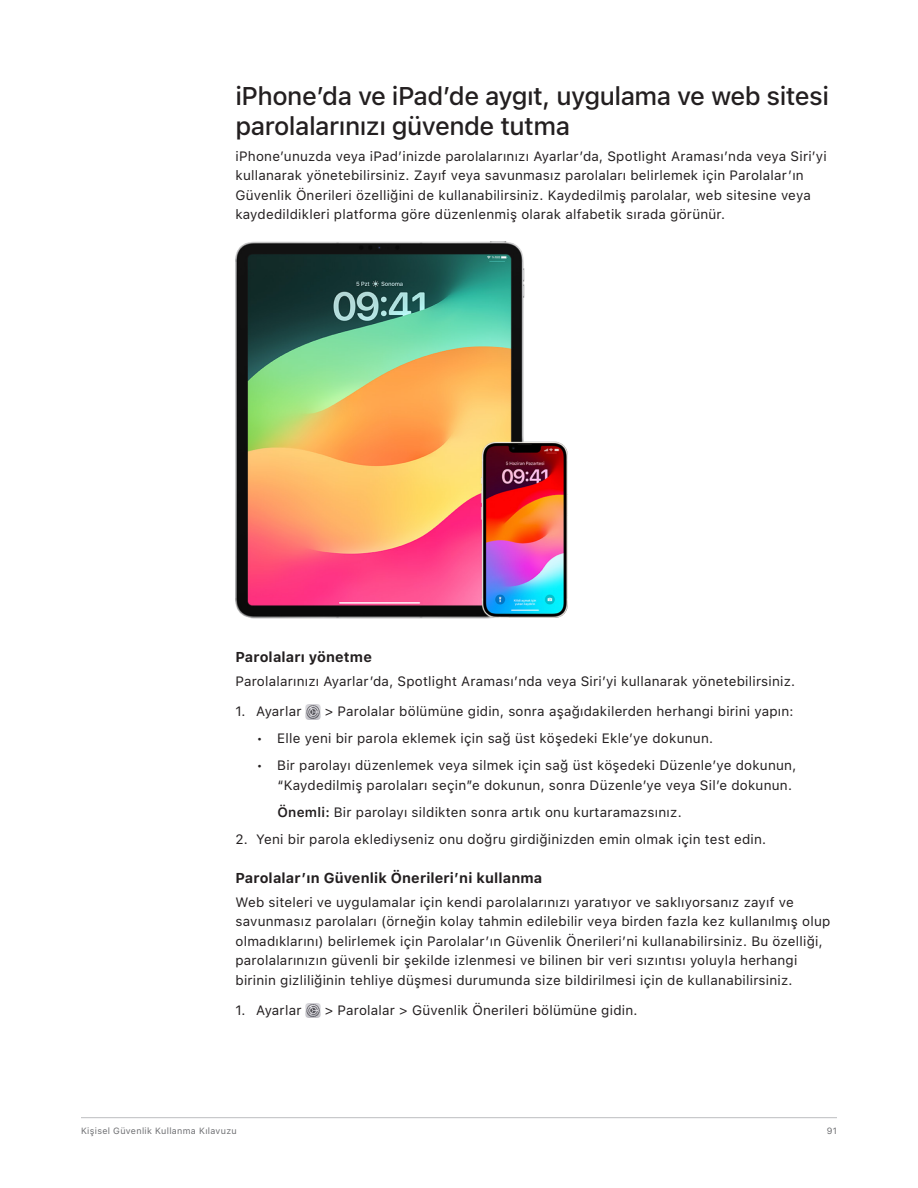
<style>
.page{position:relative;width:918px;height:1188px;background:#fff}
.page>*{position:absolute;margin:0;border:0;box-sizing:border-box;transform-origin:0 0}
.t1{font:500 25.5px/30px "SF Pro Text";letter-spacing:-.02em;color:#231f20}
.Task_Heading{font:700 14.25px "SF Pro Text";letter-spacing:.01em;color:#231f20}
.Body{font:13.5px/19.5px "SF Pro Text";letter-spacing:.015em;color:#231f20}
.Bullet_Body_Level_2{font:13.5px "SF Pro Text";letter-spacing:.015em;color:#231f20}
.t2{font:9px "SF Pro Text";letter-spacing:.035em;color:#6c6d70}
.s1{font-weight:600}
</style>
<div class="page">
<hr style="left:81px;top:1117px;width:756px;height:1px;background:#bcbdc0">
<img style="left:236px;top:242px;width:332px;height:377px">
<img style="left:306px;top:705px;width:15px;height:14px">
<img style="left:306px;top:1003px;width:15px;height:15px">
<h2 class="t1" style="left:236px;top:81px;width:595px">iPhone’da ve iPad’de aygıt, uygulama ve web sitesi parolalarınızı güvende tutma</h2>
<p class="Body" style="left:236px;top:146px;width:593px">iPhone’unuzda veya iPad’inizde parolalarınızı Ayarlar’da, Spotlight Araması’nda veya Siri’yi kullanarak yönetebilirsiniz. Zayıf veya savunmasız parolaları belirlemek için Parolalar’ın Güvenlik Önerileri özelliğini de kullanabilirsiniz. Kaydedilmiş parolalar, web sitesine veya kaydedildikleri platforma göre düzenlenmiş olarak alfabetik sırada görünür.</p>
<p class="Task_Heading" style="left:236px;top:649px;width:138px">Parolaları yönetme</p>
<p class="Body" style="left:236px;top:672px;width:561px">Parolalarınızı Ayarlar’da, Spotlight Araması’nda veya Siri’yi kullanarak yönetebilirsiniz.</p>
<p class="Body" style="left:236px;top:702px;width:67px">1. Ayarlar</p>
<p class="Body" style="left:325px;top:702px;width:470px">&gt; Parolalar bölümüne gidin, sonra aşağıdakilerden herhangi birini yapın:</p>
<p class="Body" style="left:256px;top:729px;width:458px">• Elle yeni bir parola eklemek için sağ üst köşedeki Ekle’ye dokunun.</p>
<p class="Body" style="left:278px;top:756px;width:520px;text-indent:-21px">• Bir parolayı düzenlemek veya silmek için sağ üst köşedeki Düzenle’ye dokunun, “Kaydedilmiş parolaları seçin”e dokunun, sonra Düzenle’ye veya Sil’e dokunun.</p>
<p class="Bullet_Body_Level_2" style="left:278px;top:804px;width:406px"><span class="s1">Önemli:</span> Bir parolayı sildikten sonra artık onu kurtaramazsınız.</p>
<p class="Body" style="left:236px;top:829px;width:532px">2. Yeni bir parola eklediyseniz onu doğru girdiğinizden emin olmak için test edin.</p>
<p class="Task_Heading" style="left:236px;top:869px;width:308px">Parolalar’ın Güvenlik Önerileri’ni kullanma</p>
<p class="Body" style="left:236px;top:892px;width:596px">Web siteleri ve uygulamalar için kendi parolalarınızı yaratıyor ve saklıyorsanız zayıf ve savunmasız parolaları (örneğin kolay tahmin edilebilir veya birden fazla kez kullanılmış olup olmadıklarını) belirlemek için Parolalar’ın Güvenlik Önerileri’ni kullanabilirsiniz. Bu özelliği, parolalarınızın güvenli bir şekilde izlenmesi ve bilinen bir veri sızıntısı yoluyla herhangi birinin gizliliğinin tehliye düşmesi durumunda size bildirilmesi için de kullanabilirsiniz.</p>
<p class="Body" style="left:236px;top:1000px;width:67px">1. Ayarlar</p>
<p class="Body" style="left:325px;top:1000px;width:314px">&gt; Parolalar &gt; Güvenlik Önerileri bölümüne gidin.</p>
<p class="t2" style="left:81px;top:1125px;width:157px">Kişisel Güvenlik Kullanma Kılavuzu</p>
<p class="t2" style="left:827px;top:1125px;width:12px">91</p>
</div>
